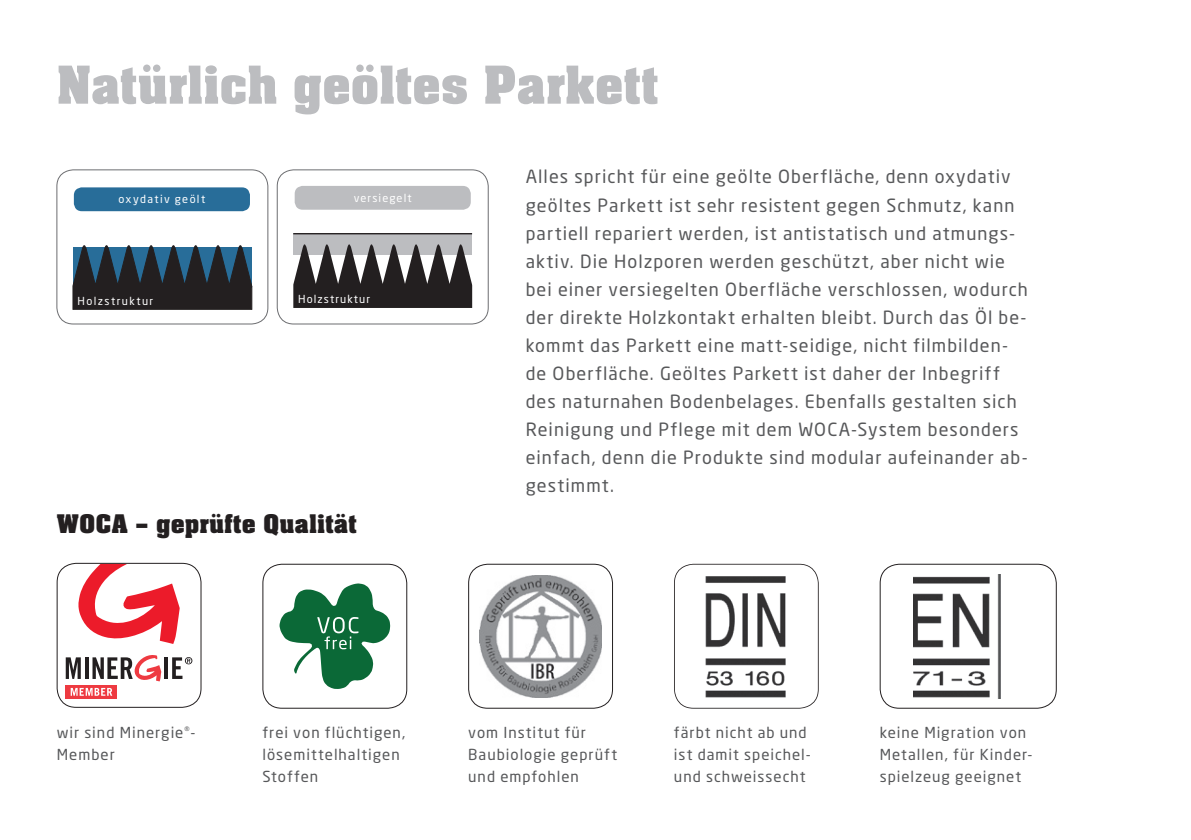
<style>
.page{position:relative;width:1191px;height:840px;background:#fff}
.page>*{position:absolute;margin:0;border:0;box-sizing:border-box;transform-origin:0 0}
.t1{font:700 57px "Neue Aachen Pro";letter-spacing:-.005em;color:#bcbdc0}
.t2{font:700 28px "Neue Aachen Pro";letter-spacing:.005em;color:#231f20}
.t3{font:18px/28px "Neo Sans Pro";letter-spacing:.06em;color:#57585a}
.t4{font:15px/22px "Neo Sans Pro";letter-spacing:.065em;color:#57585a}
.t5{font:11px "Neo Sans Pro";letter-spacing:.105em;color:#fff}
.t6{font:11px "Neo Sans Pro";letter-spacing:.125em;color:#fff}
.t7{font:11px "Neo Sans Pro";letter-spacing:.13em;color:#fff}
</style>
<div class="page">
<svg style="left:78px;top:564px;width:102px;height:79px"></svg>
<div style="left:57px;top:562px;width:144px;height:145px;border:1px solid #231f20;border-radius:19px"></div>
<div style="left:57px;top:170px;width:211px;height:154px;border:1px solid #6c6d70;border-radius:16px"></div>
<div style="left:74px;top:187px;width:176px;height:24px;background:#286d99;border-radius:8px"></div>
<svg style="left:73px;top:245px;width:179px;height:64px;background:#2a3742"></svg>
<div style="left:293px;top:233px;width:179px;height:22px;background:linear-gradient(to right,#bcbdc0,#bcbdc0)"></div>
<svg style="left:293px;top:240px;width:179px;height:68px;background:#5f5c5d"></svg>
<hr style="left:293px;top:233px;width:179px;height:1px;background:#231f20">
<div style="left:295px;top:186px;width:176px;height:23px;background:#bcbdc0;border-radius:8px"></div>
<div style="left:277px;top:170px;width:211px;height:154px;border:1px solid #6c6d70;border-radius:16px"></div>
<svg style="left:66px;top:695px;width:51px;height:3px"></svg>
<hr style="left:164px;top:657px;width:4px;height:21px;background:#231f20">
<svg style="left:172px;top:657px;width:20px;height:21px"></svg>
<svg style="left:66px;top:655px;width:95px;height:40px"></svg>
<div style="left:262px;top:563px;width:145px;height:145px;border:1px solid #231f20;border-radius:19px"></div>
<svg style="left:279px;top:583px;width:112px;height:106px"></svg>
<div style="left:468px;top:563px;width:145px;height:145px;border:1px solid #231f20;border-radius:19px"></div>
<img style="left:479px;top:575px;width:122px;height:122px">
<svg style="left:674px;top:563px;width:144px;height:145px"></svg>
<img style="left:702px;top:576px;width:87px;height:122px">
<div style="left:879px;top:563px;width:177px;height:145px;border:1px solid #231f20;border-radius:19px"></div>
<img style="left:913px;top:574px;width:87px;height:124px">
<h1 class="t1" style="left:57px;top:53px;width:603px">Natürlich geöltes Parkett</h1>
<p class="t6" style="left:119px;top:192px;width:88px">oxydativ geölt</p>
<p class="t5" style="left:354px;top:191px;width:59px">versiegelt</p>
<p class="t7" style="left:78px;top:294px;width:77px">Holzstruktur</p>
<p class="t5" style="left:298px;top:292px;width:73px">Holzstruktur</p>
<h2 class="t2" style="left:57px;top:507px;width:301px">WOCA – geprüfte Qualität</h2>
<p class="t3" style="left:526px;top:162px;width:504px">Alles spricht für eine geölte Oberfläche, denn oxydativ geöltes Parkett ist sehr resistent gegen Schmutz, kann partiell repariert werden, ist antistatisch und atmungs&shy;aktiv. Die Holzporen werden geschützt, aber nicht wie bei einer versiegelten Oberfläche verschlossen, wodurch der direkte Holzkontakt erhalten bleibt. Durch das Öl be&shy;kommt das Parkett eine matt-seidige, nicht filmbilden&shy;de Oberfläche. Geöltes Parkett ist daher der Inbegriff des naturnahen Bodenbelages. Ebenfalls gestalten sich Reinigung und Pflege mit dem WOCA-System besonders einfach, denn die Produkte sind modular aufeinander ab&shy;gestimmt.</p>
<p class="t4" style="left:57px;top:721px;width:140px">wir sind Minergie<sup>®</sup>-<br>Member</p>
<p class="t4" style="left:262px;top:721px;width:144px">frei von flüchtigen, lösemittelhaltigen<br>Stoffen</p>
<p class="t4" style="left:468px;top:721px;width:150px">vom Institut für<br>Baubiologie geprüft und empfohlen</p>
<p class="t4" style="left:674px;top:721px;width:138px">färbt nicht ab und ist damit speichel&shy;und schweissecht</p>
<p class="t4" style="left:879px;top:721px;width:154px">keine Migration von<br>Metallen, für Kinder&shy;spielzeug geeignet</p>
</div>
